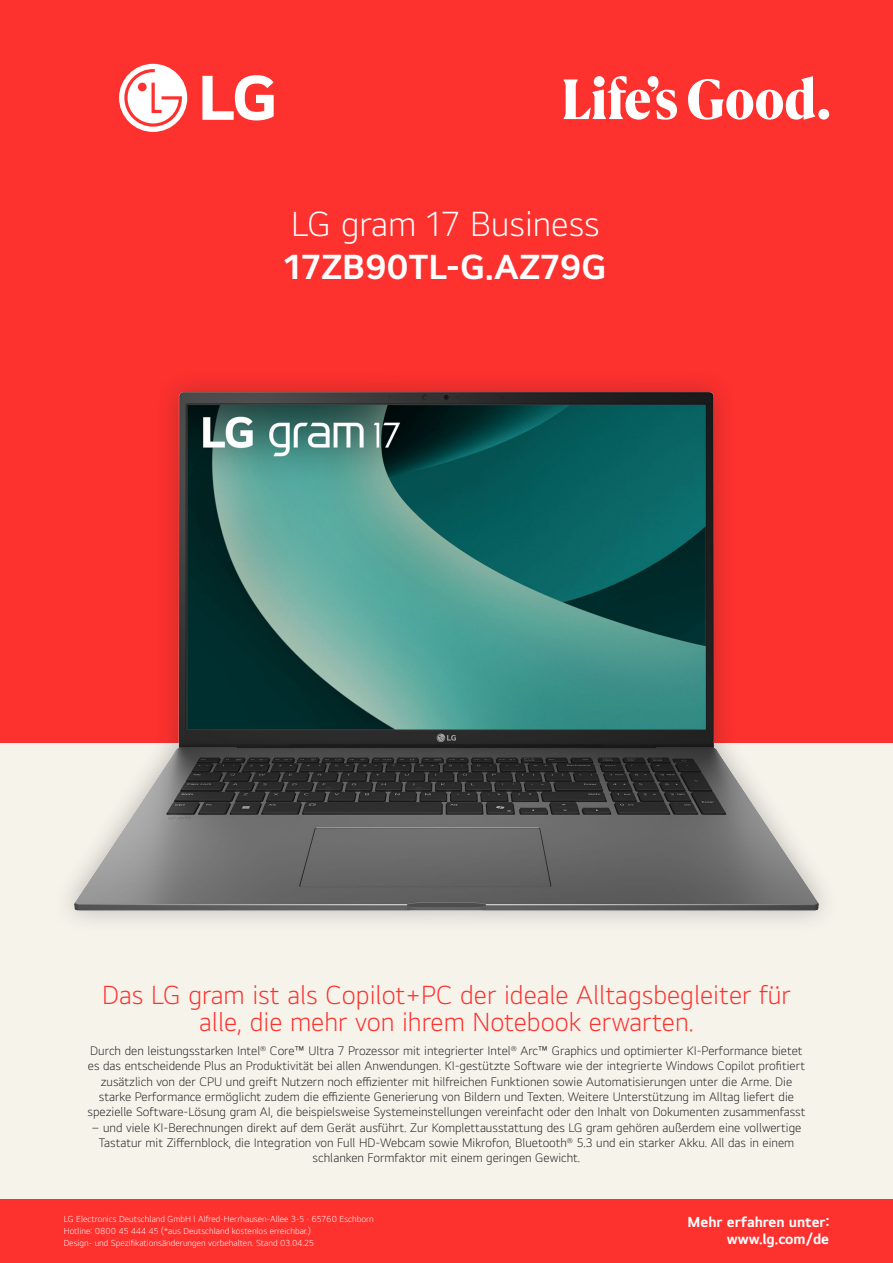
<style>
.page{position:relative;width:893px;height:1263px;background:#f6f3eb}
.page>*{position:absolute;margin:0;border:0;box-sizing:border-box;transform-origin:0 0}
.t1{font:300 36px/43.2px "LG Smart UI";color:#fff}
.Head_Teaser{font:300 27px/27px "LG Smart UI";color:#fd312e;text-align:center}
.t2{font:700 15px/16.5px "LG Smart UI";color:#fff;text-align:right}
.Teaser_Text{font:300 12.75px/15.3px "LG Smart UI";color:#231f20;text-align:center}
.t3{font:300 9px/12px "LG Smart UI";color:#fff}
.s1{font-weight:700}
</style>
<div class="page">
<div style="left:0;top:1199px;width:893px;height:64px;background:#fd312e"></div>
<div style="left:0;top:0;width:893px;height:742px;background:#fd312e"></div>
<svg style="left:202px;top:75px;width:72px;height:45px"></svg>
<svg style="left:119px;top:64px;width:68px;height:68px"></svg>
<svg style="left:563px;top:76px;width:266px;height:44px"></svg>
<div style="left:52px;top:369px;width:789px;height:565px;background:#231f20;opacity:.28"></div>
<img style="left:74px;top:392px;width:745px;height:518px">
<p class="t1" style="left:285px;top:202px;width:323px">LG gram 17 Business<br><span class="s1">17ZB90TL-G.AZ79G</span></p>
<p class="Head_Teaser" style="left:102px;top:981px;width:690px">Das LG gram ist als Copilot+PC der ideale Alltagsbegleiter für alle, die mehr von ihrem Notebook erwarten.</p>
<p class="Teaser_Text" style="left:87px;top:1043px;width:719px">Durch den leistungsstarken Intel<sup>®</sup> Core™ Ultra 7 Prozessor mit integrierter Intel<sup>®</sup> Arc™ Graphics und optimierter KI-Performance bietet es das entscheidende Plus an Produktivität bei allen Anwendungen. KI-gestützte Software wie der integrierte Windows Copilot profitiert zusätzlich von der CPU und greift Nutzern noch effizienter mit hilfreichen Funktionen sowie Automatisierungen unter die Arme. Die starke Performance ermöglicht zudem die effiziente Generierung von Bildern und Texten. Weitere Unterstützung im Alltag liefert die spezielle Software-Lösung gram AI, die beispielsweise Systemeinstellungen vereinfacht oder den Inhalt von Dokumenten zusammenfasst</p>
<p class="Teaser_Text" style="left:92px;top:1119px;width:711px">– und viele KI-Berechnungen direkt auf dem Gerät ausführt. Zur Komplettausstattung des LG gram gehören außerdem eine vollwertige<br>Tastatur mit Ziffernblock, die Integration von Full HD-Webcam sowie Mikrofon, Bluetooth<sup>®</sup> 5.3 und ein starker Akku. All das in einem schlanken Formfaktor mit einem geringen Gewicht.</p>
<p class="t3" style="left:64px;top:1213px;width:312px">LG Electronics Deutschland GmbH l Alfred-Herrhausen-Allee 3-5 · 65760 Eschborn<br>Hotline: 0800 45 444 45 (*aus Deutschland kostenlos erreichbar.)<br>Design- und Spezifikationsänderungen vorbehalten. Stand 03.04.25</p>
<p class="t2" style="left:688px;top:1214px;width:143px">Mehr erfahren unter: www.lg.com/de</p>
</div>
